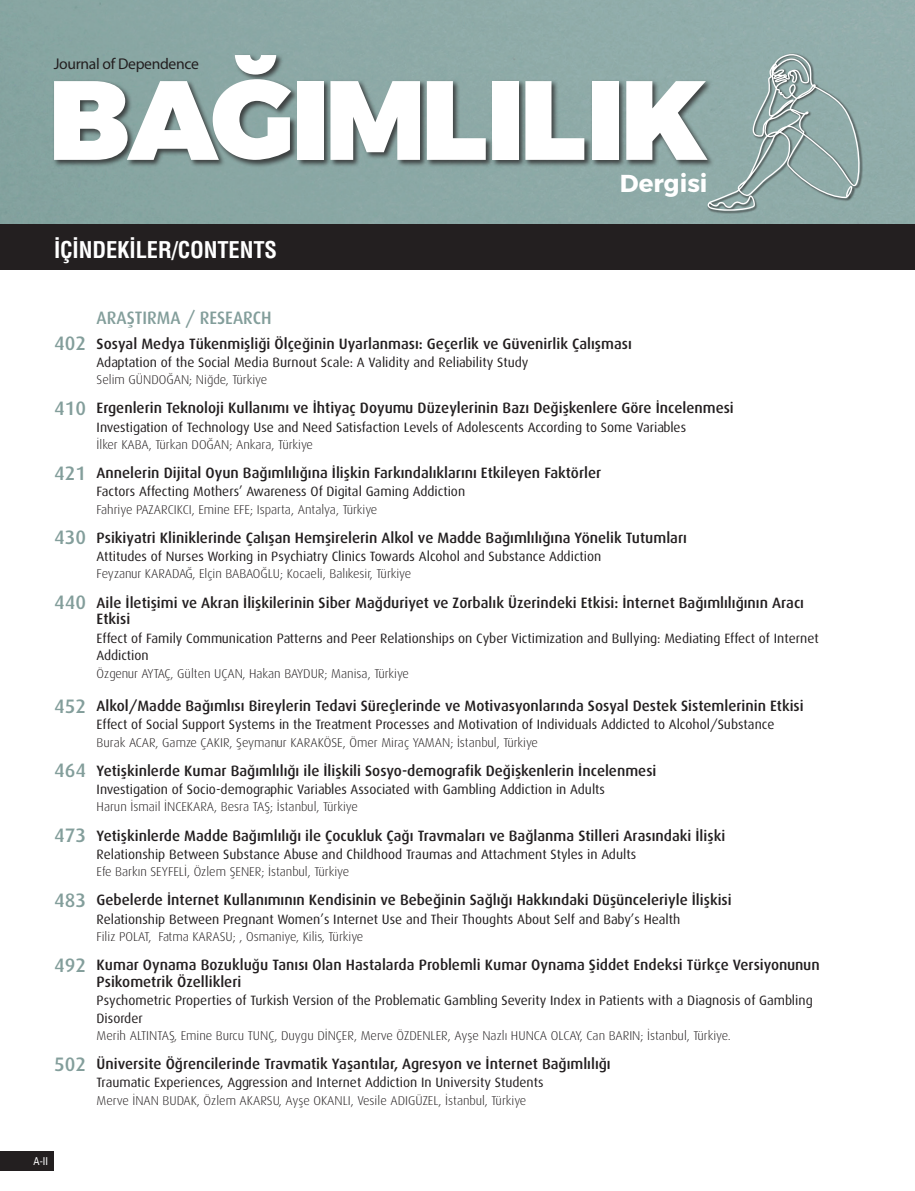
<style>
.page{position:relative;width:915px;height:1191px;background:#fff}
.page>*{position:absolute;margin:0;border:0;box-sizing:border-box;transform-origin:0 0}
.t1{font:700 24.45px "Montserrat";color:#fff}
.BASLIK{font:22.5px "Helvetica Cond T Bold";letter-spacing:-.005em;color:#fff}
.IC-KONU-BASLIK{font:18px "Dax Medium Tr";color:#839e9b;scale:.95 1}
.t2{font:15.6px "Myriad Pro";letter-spacing:-.02em;color:#231f20}
.icindekiler_baslık_1{font:15px/16.5px "Dax Medium Tr";color:#231f20}
.icindekiler_baslık_2{font:13.5px/17.7px "Dax Regular Tr";color:#231f20}
.icindekiler_yazar_ve{font:12.75px "Dax Light Tr";color:#231f20}
.icindekiler_baslık_2-2{font:12.75px "Dax Light Tr";color:#231f20}
.t3{font:condensed 11.25px "Frutiger LT Std";color:#fff;scale:.95 1}
.s1{font-size:19.5px;color:#839e9b}
</style>
<div class="page">
<div style="left:52px;top:79px;width:83px;height:88px;background:#231f20;opacity:.75"></div>
<div style="left:126px;top:79px;width:100px;height:88px;background:#231f20;opacity:.75"></div>
<div style="left:211px;top:53px;width:87px;height:115px;background:#231f20;opacity:.75"></div>
<svg style="left:54px;top:55px;width:237px;height:105px"></svg>
<div style="left:296px;top:79px;width:35px;height:88px;background:#231f20;opacity:.75"></div>
<div style="left:297px;top:81px;width:26px;height:79px;background:#fff"></div>
<div style="left:490px;top:79px;width:36px;height:88px;background:#231f20;opacity:.75"></div>
<div style="left:492px;top:81px;width:26px;height:79px;background:#fff"></div>
<div style="left:590px;top:79px;width:36px;height:88px;background:#231f20;opacity:.75"></div>
<div style="left:592px;top:81px;width:26px;height:79px;background:#fff"></div>
<div style="left:328px;top:79px;width:99px;height:88px;background:#231f20;opacity:.75"></div>
<svg style="left:330px;top:81px;width:90px;height:79px"></svg>
<div style="left:425px;top:79px;width:68px;height:88px;background:#231f20;opacity:.75"></div>
<svg style="left:426px;top:81px;width:59px;height:79px"></svg>
<div style="left:523px;top:79px;width:68px;height:88px;background:#231f20;opacity:.75"></div>
<svg style="left:525px;top:81px;width:59px;height:79px"></svg>
<div style="left:624px;top:79px;width:90px;height:88px;background:#879f9d"></div>
<div style="left:0;top:224px;width:914px;height:45px;background:#231f20"></div>
<div style="left:707px;top:54px;width:155px;height:160px;background:#231f20;opacity:.75"></div>
<svg style="left:626px;top:53px;width:234px;height:158px;background:#9eb3b1"></svg>
<div style="left:0;top:1151px;width:54px;height:20px;background:#231f20"></div>
<p class="t2" style="left:54px;top:54px;width:147px">Journal of Dependence</p>
<p class="BASLIK" style="left:54px;top:236px;width:224px">İÇİNDEKİLER/CONTENTS</p>
<h1 class="t1" style="left:619px;top:168px;width:89px">Dergisi</h1>
<p class="IC-KONU-BASLIK" style="left:97px;top:307px;width:186px">ARAŞTIRMA / RESEARCH</p>
<p class="icindekiler_baslık_1" style="left:54px;top:335px;width:579px"><span class="s1">402</span> Sosyal Medya Tükenmişliği Ölçeğinin Uyarlanması: Geçerlik ve Güvenirlik Çalışması</p>
<p class="icindekiler_baslık_2" style="left:97px;top:353px;width:433px">Adaptation of the Social Media Burnout Scale: A Validity and Reliability Study</p>
<p class="icindekiler_yazar_ve" style="left:97px;top:373px;width:172px">Selim GÜNDOĞAN; Niğde, Türkiye</p>
<p class="icindekiler_baslık_1" style="left:54px;top:400px;width:681px"><span class="s1">410</span> Ergenlerin Teknoloji Kullanımı ve İhtiyaç Doyumu Düzeylerinin Bazı Değişkenlere Göre İncelenmesi</p>
<p class="icindekiler_baslık_2" style="left:97px;top:418px;width:591px">Investigation of Technology Use and Need Satisfaction Levels of Adolescents According to Some Variables</p>
<p class="icindekiler_yazar_ve" style="left:97px;top:437px;width:218px">İlker KABA, Türkan DOĞAN; Ankara, Türkiye</p>
<p class="icindekiler_baslık_1" style="left:54px;top:465px;width:548px"><span class="s1">421</span> Annelerin Dijital Oyun Bağımlılığına İlişkin Farkındalıklarını Etkileyen Faktörler</p>
<p class="icindekiler_baslık_2" style="left:97px;top:483px;width:370px">Factors Affecting Mothers’ Awareness Of Digital Gaming Addiction</p>
<p class="icindekiler_yazar_ve" style="left:97px;top:502px;width:282px">Fahriye PAZARCIKCI, Emine EFE; Isparta, Antalya, Türkiye</p>
<p class="icindekiler_baslık_1" style="left:54px;top:529px;width:634px"><span class="s1">430</span> Psikiyatri Kliniklerinde Çalışan Hemşirelerin Alkol ve Madde Bağımlılığına Yönelik Tutumları</p>
<p class="icindekiler_baslık_2" style="left:97px;top:548px;width:506px">Attitudes of Nurses Working in Psychiatry Clinics Towards Alcohol and Substance Addiction</p>
<p class="icindekiler_yazar_ve" style="left:97px;top:567px;width:316px">Feyzanur KARADAĞ, Elçin BABAOĞLU; Kocaeli, Balıkesir, Türkiye</p>
<p class="icindekiler_baslık_1" style="left:97px;top:594px;width:708px;text-indent:-43px"><span class="s1">440</span> Aile İletişimi ve Akran İlişkilerinin Siber Mağduriyet ve Zorbalık Üzerindeki Etkisi: İnternet Bağımlılığının Aracı<br>Etkisi</p>
<p class="icindekiler_baslık_2" style="left:97px;top:629px;width:723px">Effect of Family Communication Patterns and Peer Relationships on Cyber Victimization and Bullying: Mediating Effect of Internet<br>Addiction</p>
<p class="icindekiler_baslık_2-2" style="left:97px;top:666px;width:314px">Özgenur AYTAÇ, Gülten UÇAN, Hakan BAYDUR; Manisa, Türkiye</p>
<p class="icindekiler_baslık_1" style="left:54px;top:697px;width:751px"><span class="s1">452</span> Alkol/Madde Bağımlısı Bireylerin Tedavi Süreçlerinde ve Motivasyonlarında Sosyal Destek Sistemlerinin Etkisi</p>
<p class="icindekiler_baslık_2" style="left:97px;top:716px;width:679px">Effect of Social Support Systems in the Treatment Processes and Motivation of Individuals Addicted to Alcohol/Substance</p>
<p class="icindekiler_yazar_ve" style="left:97px;top:735px;width:443px">Burak ACAR, Gamze ÇAKIR, Şeymanur KARAKÖSE, Ömer Miraç YAMAN; İstanbul, Türkiye</p>
<p class="icindekiler_baslık_1" style="left:54px;top:762px;width:603px"><span class="s1">464</span> Yetişkinlerde Kumar Bağımlılığı ile İlişkili Sosyo-demografik Değişkenlerin İncelenmesi</p>
<p class="icindekiler_baslık_2" style="left:97px;top:780px;width:510px">Investigation of Socio-demographic Variables Associated with Gambling Addiction in Adults</p>
<p class="icindekiler_yazar_ve" style="left:97px;top:800px;width:263px">Harun İsmail İNCEKARA, Besra TAŞ; İstanbul, Türkiye</p>
<p class="icindekiler_baslık_1" style="left:54px;top:827px;width:672px"><span class="s1">473</span> Yetişkinlerde Madde Bağımlılığı ile Çocukluk Çağı Travmaları ve Bağlanma Stilleri Arasındaki İlişki</p>
<p class="icindekiler_baslık_2" style="left:97px;top:845px;width:541px">Relationship Between Substance Abuse and Childhood Traumas and Attachment Styles in Adults</p>
<p class="icindekiler_yazar_ve" style="left:97px;top:864px;width:254px">Efe Barkın SEYFELİ, Özlem ŞENER; İstanbul, Türkiye</p>
<p class="icindekiler_baslık_1" style="left:54px;top:892px;width:679px"><span class="s1">483</span> Gebelerde İnternet Kullanımının Kendisinin ve Bebeğinin Sağlığı Hakkındaki Düşünceleriyle İlişkisi</p>
<p class="icindekiler_baslık_2" style="left:97px;top:910px;width:585px">Relationship Between Pregnant Women’s Internet Use and Their Thoughts About Self and Baby’s Health</p>
<p class="icindekiler_yazar_ve" style="left:97px;top:929px;width:268px">Filiz POLAT, Fatma KARASU; , Osmaniye, Kilis, Türkiye</p>
<p class="icindekiler_baslık_1" style="left:97px;top:957px;width:724px;text-indent:-43px"><span class="s1">492</span> Kumar Oynama Bozukluğu Tanısı Olan Hastalarda Problemli Kumar Oynama Şiddet Endeksi Türkçe Versiyonunun<br>Psikometrik Özellikleri</p>
<p class="icindekiler_baslık_2" style="left:97px;top:991px;width:717px">Psychometric Properties of Turkish Version of the Problematic Gambling Severity Index in Patients with a Diagnosis of Gambling<br>Disorder</p>
<p class="icindekiler_yazar_ve" style="left:97px;top:1028px;width:635px">Merih ALTINTAŞ, Emine Burcu TUNÇ, Duygu DİNÇER, Merve ÖZDENLER, Ayşe Nazlı HUNCA OLCAY, Can BARIN; İstanbul, Türkiye.</p>
<p class="icindekiler_baslık_1" style="left:54px;top:1055px;width:558px"><span class="s1">502</span> Üniversite Öğrencilerinde Travmatik Yaşantılar, Agresyon ve İnternet Bağımlılığı</p>
<p class="icindekiler_baslık_2" style="left:97px;top:1074px;width:448px">Traumatic Experiences, Aggression and Internet Addiction In University Students</p>
<p class="icindekiler_yazar_ve" style="left:97px;top:1093px;width:431px">Merve İNAN BUDAK, Özlem AKARSU, Ayşe OKANLI, Vesile ADIGÜZEL, İstanbul, Türkiye</p>
<p class="t3" style="left:34px;top:1155px;width:17px">A-II</p>
</div>
